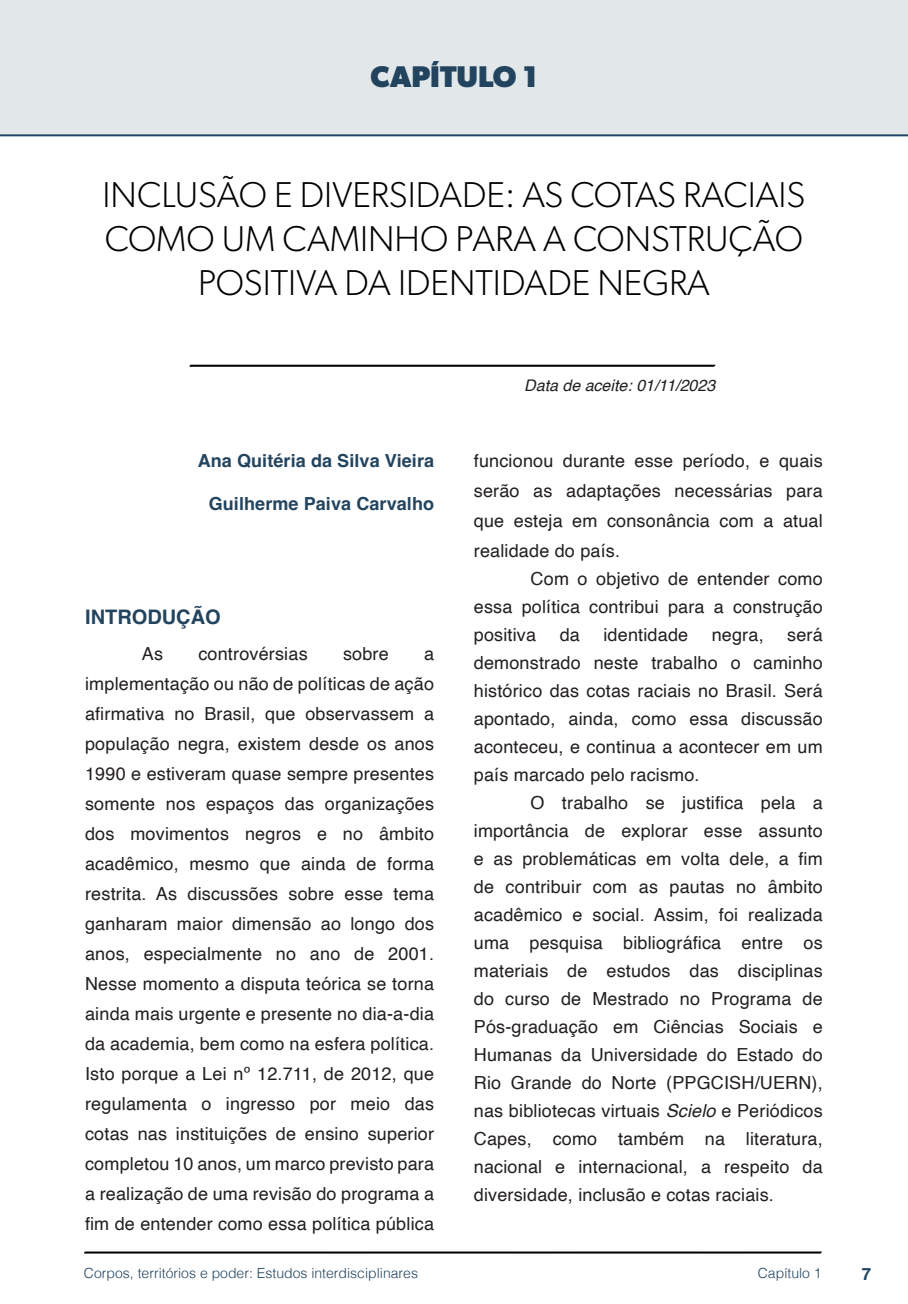
<style>
.page{position:relative;width:908px;height:1304px;background:#fff}
.page>*{position:absolute;margin:0;border:0;box-sizing:border-box;transform-origin:0 0}
.nome_artigos{font:300 36px/44px "Gibson";color:#000;text-align:center}
.capítulos{font:700 30px "Gibson";color:#23445f}
.TITULOS{font:700 20px "Helvetica";color:#23445f}
.txt{font:18px/30px "Helvetica";letter-spacing:.01em;color:#231f20;text-align:justify}
.nome_autores{font:700 18px "Helvetica";letter-spacing:.005em;color:#23445f}
.t1{font:700 16.8px "Helvetica";color:#23445f}
.t2{font:italic 16px "Helvetica";color:#231f20}
.t3{font:300 14px "Helvetica";color:#23445f}
.s1{font-style:italic}
</style>
<div class="page">
<svg style="left:84px;top:1251px;width:737px;height:3px;background:#515151"></svg>
<div style="left:0;top:0;width:907px;height:136px;background:#e2e7e9"></div>
<svg style="left:189px;top:364px;width:526px;height:3px;background:#4f4f4f"></svg>
<div style="left:64px;top:74px;width:61px;height:54px;background:#e2e7e9"></div>
<p class="capítulos" style="left:370px;top:58px;width:168px">CAPÍTULO 1</p>
<p class="nome_artigos" style="left:102px;top:172px;width:704px">INCLUSÃO E DIVERSIDADE: AS COTAS RACIAIS<br>COMO UM CAMINHO PARA A CONSTRUÇÃO<br>POSITIVA DA IDENTIDADE NEGRA</p>
<p class="nome_autores" style="left:197px;top:450px;width:238px">Ana Quitéria da Silva Vieira</p>
<p class="nome_autores" style="left:209px;top:492px;width:227px">Guilherme Paiva Carvalho</p>
<p class="TITULOS" style="left:85px;top:605px;width:137px">INTRODUÇÃO</p>
<p class="txt" style="left:142px;top:639px;width:23px">As</p>
<p class="txt" style="left:198px;top:639px;width:111px">controvérsias</p>
<p class="txt" style="left:343px;top:639px;width:47px">sobre</p>
<p class="txt" style="left:85px;top:639px;width:350px;text-indent:339px">a implementação ou não de políticas de ação afirmativa no Brasil, que observassem a população negra, existem desde os anos 1990 e estiveram quase sempre presentes somente nos espaços das organizações dos movimentos negros e no âmbito acadêmico, mesmo que ainda de forma restrita. As discussões sobre esse tema ganharam maior dimensão ao longo dos anos, especialmente no ano de 2001.<br>Nesse momento a disputa teórica se torna ainda mais urgente e presente no dia-a-dia da academia, bem como na esfera política.<br>Isto porque a Lei nº 12.711, de 2012, que regulamenta o ingresso por meio das cotas nas instituições de ensino superior completou 10 anos, um marco previsto para a realização de uma revisão do programa a fim de entender como essa política pública</p>
<p class="t2" style="left:524px;top:373px;width:192px">Data de aceite: 01/11/2023</p>
<p class="txt" style="left:473px;top:446px;width:350px">funcionou durante esse período, e quais serão as adaptações necessárias para que esteja em consonância com a atual realidade do país.</p>
<p class="txt" style="left:473px;top:565px;width:350px;line-height:28px;text-indent:57px">Com o objetivo de entender como essa política contribui para a construção positiva</p>
<p class="txt" style="left:473px;top:621px;width:350px;line-height:28px;text-indent:313px">será demonstrado neste trabalho o caminho histórico das cotas raciais no Brasil. Será apontado, ainda, como essa discussão aconteceu, e continua a acontecer em um país marcado pelo racismo.</p>
<p class="txt" style="left:473px;top:789px;width:350px;line-height:28px;text-indent:57px">O trabalho se justifica pela a importância de explorar esse assunto e as problemáticas em volta dele, a fim de contribuir com as pautas no âmbito acadêmico e social. Assim, foi realizada uma pesquisa bibliográfica entre os materiais de estudos das disciplinas do curso de Mestrado no Programa de Pós-graduação em Ciências Sociais e Humanas da Universidade do Estado do Rio Grande do Norte (PPGCISH/UERN), nas bibliotecas virtuais <span class="s1">Scielo</span> e Periódicos Capes, como também na literatura, nacional e internacional, a respeito da diversidade, inclusão e cotas raciais.</p>
<p class="txt" style="left:559px;top:620px;width:22px">da</p>
<p class="txt" style="left:603px;top:620px;width:86px">identidade</p>
<p class="txt" style="left:711px;top:620px;width:53px">negra,</p>
<p class="t3" style="left:84px;top:1261px;width:335px">Corpos, territórios e poder: Estudos interdisciplinares</p>
<p class="t3" style="left:757px;top:1261px;width:65px">Capítulo 1</p>
<p class="t1" style="left:861px;top:1264px;width:11px">7</p>
</div>
